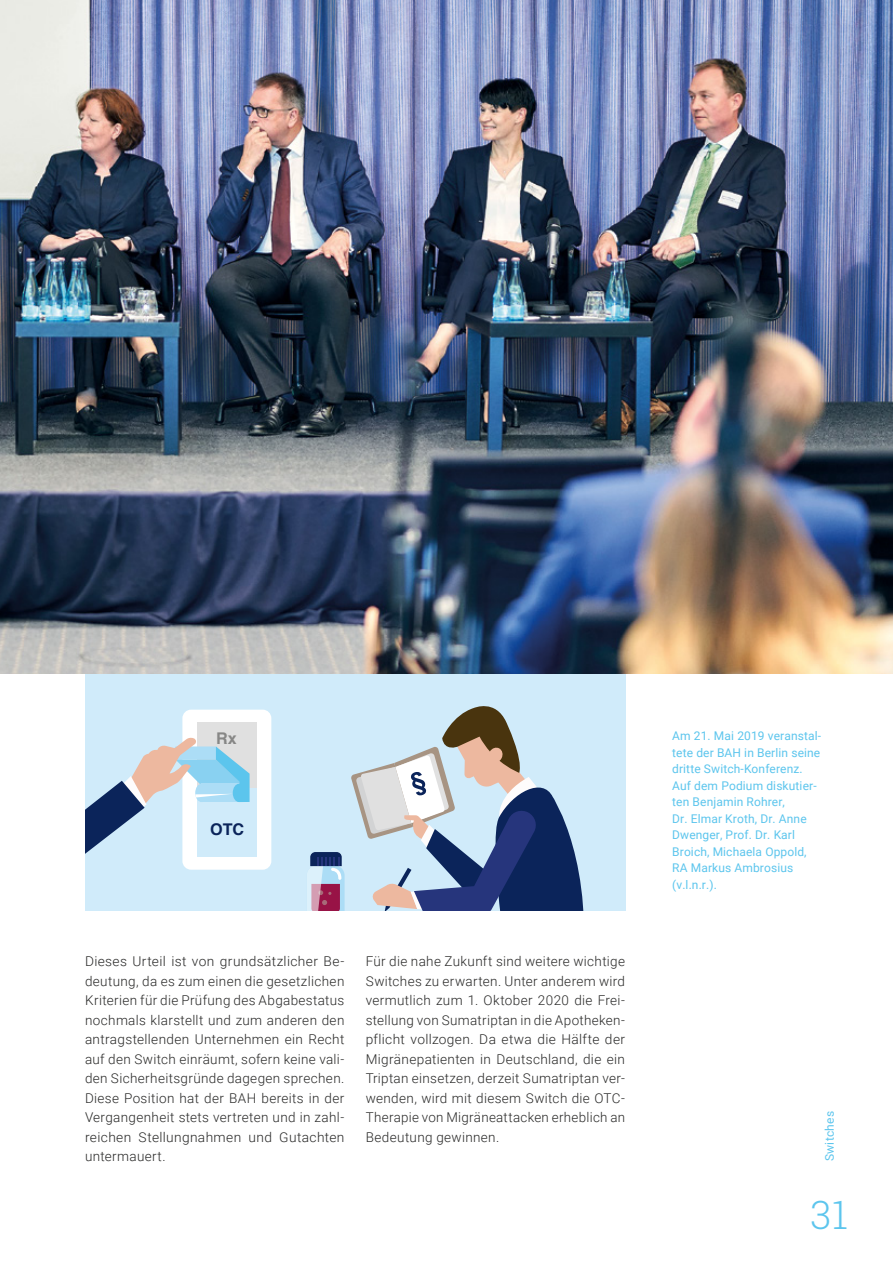
<style>
.page{position:relative;width:893px;height:1263px;background:#fff}
.page>*{position:absolute;margin:0;border:0;box-sizing:border-box;transform-origin:0 0}
.t1{font:300 39px "Roboto Slab";color:#5cc5ed}
.t2{font:700 16.2px "Helvetica";color:#0b245a}
.t3{font:700 16.2px "Helvetica";color:#878786}
.t4{font:300 13.5px/19.5px "Roboto";letter-spacing:.025em;color:#282827;text-align:justify}
.t5{font:12px/16.5px "Roboto";letter-spacing:.01em;color:#5cc5ed}
</style>
<div class="page">
<div style="left:85px;top:674px;width:540px;height:237px;background:#d0ebfa"></div>
<svg style="left:307px;top:852px;width:38px;height:59px"></svg>
<div style="left:182px;top:710px;width:89px;height:160px;background:#fff;border-radius:9px"></div>
<div style="left:197px;top:723px;width:60px;height:134px;background:#e0e0e0"></div>
<div style="left:197px;top:788px;width:60px;height:69px;background:#d0ebfa"></div>
<svg style="left:85px;top:737px;width:165px;height:133px"></svg>
<svg style="left:351px;top:706px;width:233px;height:205px"></svg>
<img style="left:0;top:0;width:893px;height:674px">
<p class="t3" style="left:216px;top:725px;width:22px">Rx</p>
<p class="t2" style="left:210px;top:817px;width:36px">OTC</p>
<p class="t4" style="left:85px;top:951px;width:261px">Dieses Urteil ist von grundsätzlicher Be&shy;deutung, da es zum einen die gesetzlichen Kriterien für die Prüfung des Abgabestatus nochmals klarstellt und zum anderen den antragstellenden Unternehmen ein Recht auf den Switch einräumt, sofern keine vali&shy;den Sicherheitsgründe dagegen sprechen.<br>Diese Position hat der BAH bereits in der Vergangenheit stets vertreten und in zahl&shy;reichen Stellungnahmen und Gutachten untermauert.</p>
<p class="t4" style="left:366px;top:951px;width:261px">Für die nahe Zukunft sind weitere wichtige Switches zu erwarten. Unter anderem wird vermutlich zum 1. Oktober 2020 die Frei&shy;stellung von Sumatriptan in die Apotheken&shy;pflicht vollzogen. Da etwa die Hälfte der Migränepatienten in Deutschland, die ein Triptan einsetzen, derzeit Sumatriptan ver&shy;wenden, wird mit diesem Switch die OTC-Therapie von Migräneattacken erheblich an Bedeutung gewinnen.</p>
<p class="t5" style="left:672px;top:727px;width:150px">Am 21. Mai 2019 veranstal&shy;tete der BAH in Berlin seine dritte Switch-Konferenz.<br>Auf dem Podium diskutier&shy;ten Benjamin Rohrer,<br>Dr. Elmar Kroth, Dr. Anne<br>Dwenger, Prof. Dr. Karl<br>Broich, Michaela Oppold,<br>RA Markus Ambrosius (v.l.n.r.).</p>
<p class="t5" style="left:821px;top:1161px;width:52px;rotate:-90deg">Switches</p>
<h1 class="t1" style="left:810px;top:1188px;width:39px">31</h1>
</div>
